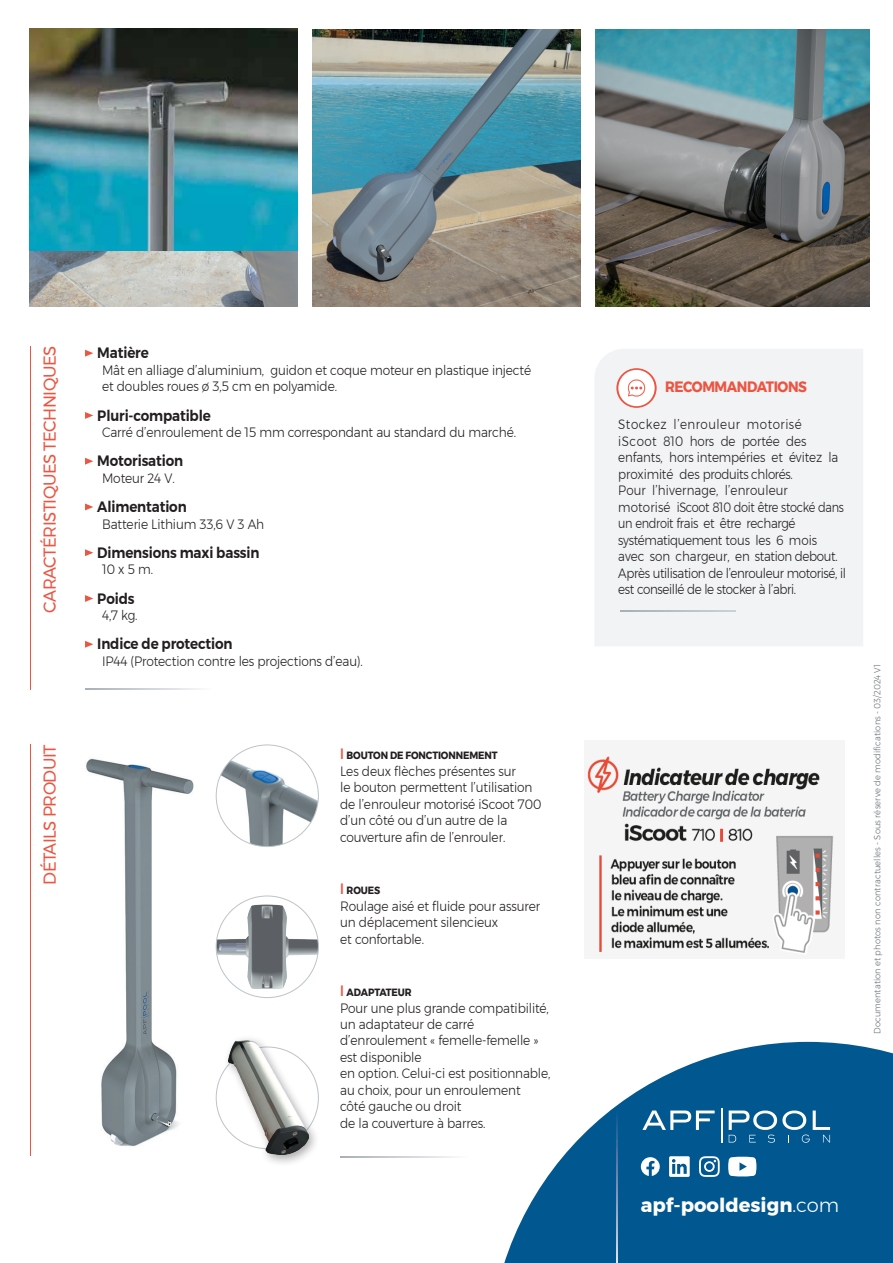
<style>
.page{position:relative;width:893px;height:1263px;background:#fff}
.page>*{position:absolute;margin:0;border:0;box-sizing:border-box;transform-origin:0 0}
.t1{font:700 19.5px "Montserrat";color:#fff}
.t2{font:17.25px "Montserrat";letter-spacing:-.03em;color:#ec5542;scale:.95 1}
.t3{font:600 15px "Montserrat";letter-spacing:-.01em;color:#231f20;scale:.9 1}
.t4{font:700 15px "Montserrat";letter-spacing:-.03em;color:#ec5542;scale:.9 1}
.t5{font:300 13.5px/16.5px "Montserrat";letter-spacing:-.01em;color:#231f20;scale:.9 1}
.t6{font:300 13.5px/16.5px "Montserrat";letter-spacing:-.03em;color:#231f20;scale:.88 1}
.t7{font:700 10.5px "Montserrat";letter-spacing:-.01em;color:#231f20;scale:.9 1}
.t8{font:300 9px "Montserrat";letter-spacing:.015em;color:#6c7175;scale:.92 1}
.s1{font-weight:500;font-size:15px;color:#ec5542}
.s2{font-weight:300}
</style>
<div class="page">
<svg style="left:504px;top:1042px;width:389px;height:221px;fill:#015891"></svg>
<img style="left:30px;top:250px;width:268px;height:56px">
<svg style="left:85px;top:350px;width:8px;height:7px"></svg>
<svg style="left:85px;top:412px;width:8px;height:7px"></svg>
<svg style="left:85px;top:458px;width:8px;height:7px"></svg>
<svg style="left:85px;top:503px;width:8px;height:7px"></svg>
<svg style="left:85px;top:549px;width:8px;height:7px"></svg>
<svg style="left:85px;top:595px;width:8px;height:7px"></svg>
<svg style="left:85px;top:641px;width:8px;height:7px"></svg>
<svg style="left:85px;top:689px;width:115px;height:1px"></svg>
<svg style="left:340px;top:1156px;width:115px;height:1px"></svg>
<div style="left:595px;top:349px;width:268px;height:297px;background:#f1f3f5"></div>
<svg style="left:621px;top:611px;width:115px;height:1px"></svg>
<hr style="left:30px;top:745px;width:1px;height:411px;background:#ec5542">
<hr style="left:721px;top:1108px;width:1px;height:35px;background:#fff">
<svg style="left:642px;top:1110px;width:73px;height:20px"></svg>
<svg style="left:729px;top:1110px;width:101px;height:33px;background:#367ba8"></svg>
<svg style="left:641px;top:1157px;width:19px;height:19px"></svg>
<svg style="left:669px;top:1156px;width:21px;height:21px"></svg>
<svg style="left:699px;top:1156px;width:21px;height:21px"></svg>
<svg style="left:728px;top:1157px;width:28px;height:19px"></svg>
<svg style="left:616px;top:1110px;width:1px;height:153px"></svg>
<img style="left:313px;top:30px;width:267px;height:276px">
<hr style="left:30px;top:346px;width:1px;height:343px;background:#ec5542">
<svg style="left:616px;top:368px;width:41px;height:40px"></svg>
<div style="left:618px;top:370px;width:37px;height:36px;background:#fff;border-radius:50%"></div>
<svg style="left:628px;top:379px;width:17px;height:17px"></svg>
<img style="left:86px;top:758px;width:108px;height:389px">
<img style="left:216px;top:745px;width:102px;height:101px;border-radius:51px">
<img style="left:216px;top:904px;width:102px;height:85px">
<div style="left:223px;top:1035px;width:97px;height:132px;background:#231f20;opacity:.4"></div>
<img style="left:229px;top:1041px;width:80px;height:114px">
<img style="left:30px;top:28px;width:268px;height:222px">
<img style="left:595px;top:29px;width:274px;height:277px">
<img style="left:587px;top:756px;width:247px;height:197px">
<p class="t2" style="left:37px;top:612px;width:282px;rotate:-90deg">CARACTÉRISTIQUES TECHNIQUES</p>
<p class="t2" style="left:37px;top:885px;width:149px;rotate:-90deg">DÉTAILS PRODUIT</p>
<p class="t3" style="left:97px;top:341px;width:59px">Matière</p>
<p class="t5" style="left:102px;top:361px;width:478px">Mât en alliage d’aluminium, guidon et coque moteur en plastique injecté et doubles roues ø 3,5 cm en polyamide.</p>
<p class="t3" style="left:97px;top:403px;width:128px">Pluri-compatible</p>
<p class="t5" style="left:102px;top:424px;width:462px">Carré d’enroulement de 15 mm correspondant au standard du marché.</p>
<p class="t3" style="left:97px;top:449px;width:97px">Motorisation</p>
<p class="t5" style="left:102px;top:469px;width:82px">Moteur 24 V.</p>
<p class="t3" style="left:97px;top:495px;width:101px">Alimentation</p>
<p class="t5" style="left:102px;top:515px;width:182px">Batterie Lithium 33,6 V 3 Ah</p>
<p class="t3" style="left:97px;top:541px;width:182px">Dimensions maxi bassin</p>
<p class="t5" style="left:102px;top:561px;width:58px">10 x 5 m.</p>
<p class="t3" style="left:97px;top:586px;width:43px">Poids</p>
<p class="t5" style="left:102px;top:607px;width:41px">4,7 kg.</p>
<p class="t3" style="left:97px;top:632px;width:152px">Indice de protection</p>
<p class="t5" style="left:102px;top:652px;width:291px">IP44 (Protection contre les projections d’eau).</p>
<p class="t7" style="left:340px;top:747px;width:176px"><span class="s1">I</span> BOUTON DE FONCTIONNEMENT</p>
<p class="t5" style="left:340px;top:762px;width:225px">Les deux flèches présentes sur<br>le bouton permettent l’utilisation de l’enrouleur motorisé iScoot 700 d’un côté ou d’un autre de la couverture afin de l’enrouler.</p>
<p class="t7" style="left:340px;top:882px;width:46px"><span class="s1">I</span> ROUES</p>
<p class="t5" style="left:340px;top:897px;width:224px">Roulage aisé et fluide pour assurer un déplacement silencieux<br>et confortable.</p>
<p class="t7" style="left:340px;top:984px;width:81px"><span class="s1">I</span> ADAPTATEUR</p>
<p class="t5" style="left:340px;top:999px;width:235px">Pour une plus grande compatibilité, un adaptateur de carré d’enroulement « femelle-femelle » est disponible<br>en option. Celui-ci est positionnable, au choix, pour un enroulement<br>côté gauche ou droit<br>de la couverture à barres.</p>
<p class="t4" style="left:665px;top:374px;width:159px">RECOMMANDATIONS</p>
<p class="t6" style="left:618px;top:416px;width:260px">Stockez l’enrouleur motorisé<br>iScoot 810 hors de portée des enfants, hors intempéries et évitez la proximité des produits chlorés.<br>Pour l’hivernage, l’enrouleur<br>motorisé iScoot 810 doit être stocké dans un endroit frais et être rechargé systématiquement tous les 6 mois avec son chargeur, en station debout.<br>Après utilisation de l’enrouleur motorisé, il est conseillé de le stocker à l’abri.</p>
<p class="t8" style="left:870px;top:1034px;width:404px;rotate:-90deg">Documentation et photos non contractuelles - Sous réserve de modifications - 03/2024 V1</p>
<p class="t1" style="left:641px;top:1189px;width:200px">apf-pooldesign<span class="s2">.com</span></p>
</div>
